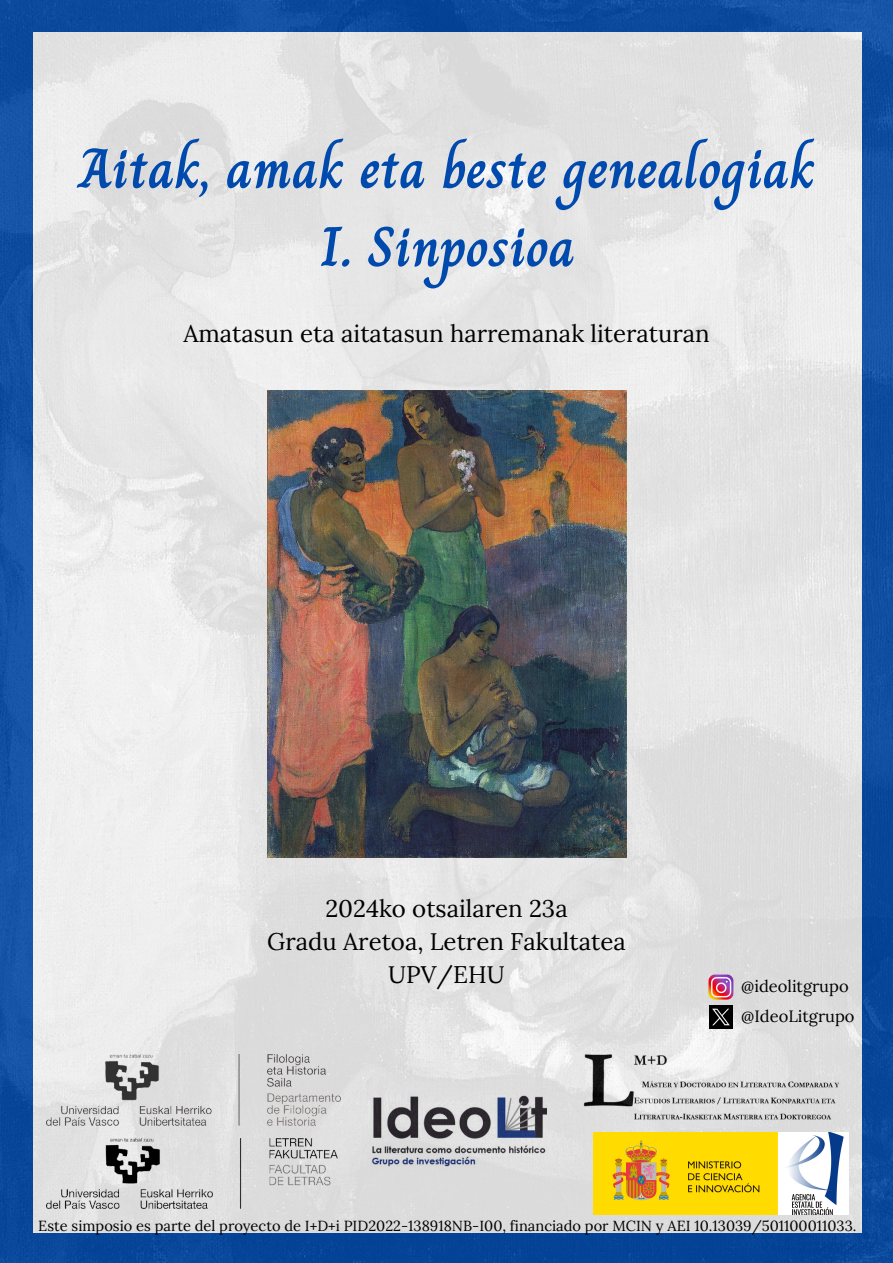
<style>
.page{position:relative;width:893px;height:1263px;background:#fff}
.page>*{position:absolute;margin:0;border:0;box-sizing:border-box;transform-origin:0 0}
.t1{font:700 56.1px/78.3px "Charm";color:#004aad;text-align:center}
.t2{font:24px/33.2px "Lora";color:#000;text-align:center}
.t3{font:16.5px "Lora";color:#000}
.t4{font:14.62px "Lora";color:#000}
</style>
<div class="page">
<img style="left:0;top:0;width:893px;height:1263px">
<img style="left:46px;top:1138px;width:291px;height:71px">
<img style="left:710px;top:1006px;width:22px;height:22px">
<img style="left:708px;top:975px;width:25px;height:24px">
<img style="left:46px;top:1055px;width:294px;height:70px">
<img style="left:593px;top:1133px;width:255px;height:82px">
<h3 class="t1" style="left:80px;top:129px;width:737px">Aitak, amak eta beste genealogiak<br>I. Sinposioa</h3>
<p class="t2" style="left:183px;top:317px;width:528px">Amatasun eta aitatasun harremanak literaturan</p>
<p class="t2" style="left:267px;top:892px;width:360px">2024ko otsailaren 23a<br>Gradu Aretoa, Letren Fakultatea<br>UPV/EHU</p>
<p class="t3" style="left:741px;top:976px;width:109px">@ideolitgrupo</p>
<p class="t3" style="left:741px;top:1005px;width:115px">@IdeoLitgrupo</p>
<p class="t4" style="left:38px;top:1216px;width:819px">Este simposio es parte del proyecto de I+D+i PID2022-138918NB-I00, financiado por MCIN y AEI 10.13039/501100011033.</p>
</div>
